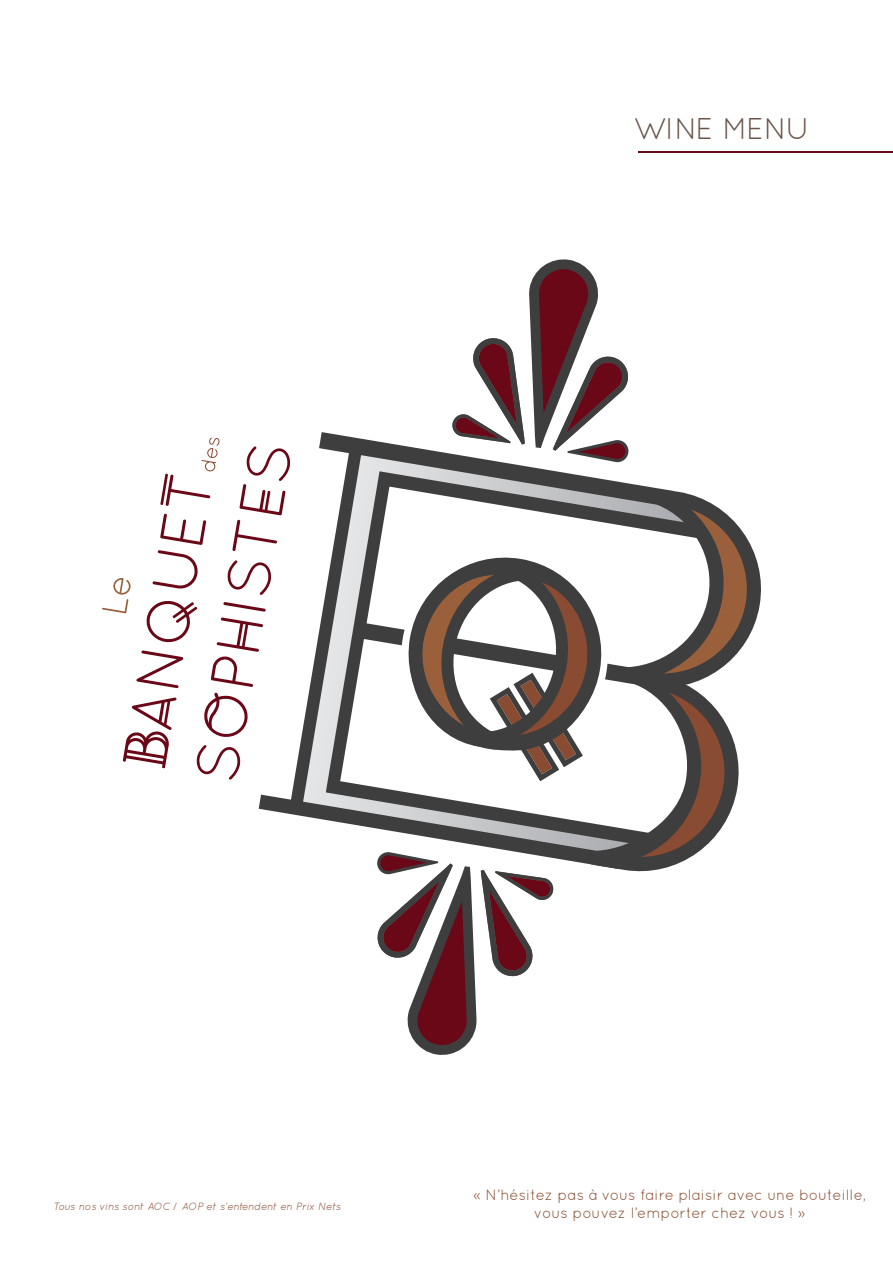
<style>
.page{position:relative;width:893px;height:1263px;background:#fff}
.page>*{position:absolute;margin:0;border:0;box-sizing:border-box;transform-origin:0 0}
.t1{font:30px "Quicksand";letter-spacing:-.05em;color:#6b554a}
.t2{font:15px "Quicksand";color:#894c32}
.t3{font:italic 10.5px "Quicksand";color:#894c32}
</style>
<div class="page">
<svg style="left:259px;top:432px;width:360px;height:388px"></svg>
<svg style="left:326px;top:471px;width:341px;height:358px"></svg>
<svg style="left:451px;top:259px;width:178px;height:203px"></svg>
<svg style="left:375px;top:490px;width:386px;height:565px"></svg>
<svg style="left:136px;top:650px;width:47px;height:38px"></svg>
<svg style="left:152px;top:514px;width:54px;height:75px"></svg>
<svg style="left:196px;top:745px;width:45px;height:35px"></svg>
<svg style="left:227px;top:560px;width:44px;height:35px"></svg>
<svg style="left:160px;top:437px;width:60px;height:69px"></svg>
<svg style="left:232px;top:446px;width:58px;height:105px"></svg>
<svg style="left:146px;top:601px;width:51px;height:42px"></svg>
<svg style="left:204px;top:602px;width:62px;height:136px"></svg>
<svg style="left:102px;top:578px;width:29px;height:35px"></svg>
<svg style="left:123px;top:697px;width:53px;height:71px"></svg>
<hr style="left:639px;top:152px;width:254px;height:1px;background:#6a0817">
<p class="t1" style="left:634px;top:111px;width:178px">WINE MENU</p>
<p class="t3" style="left:54px;top:1200px;width:288px">Tous nos vins sont AOC / AOP et s’entendent en Prix Nets</p>
<p class="t2" style="left:473px;top:1186px;width:395px">« N’hésitez pas à vous faire plaisir avec une bouteille,</p>
<p class="t2" style="left:534px;top:1204px;width:273px">vous pouvez l’emporter chez vous ! »</p>
</div>
